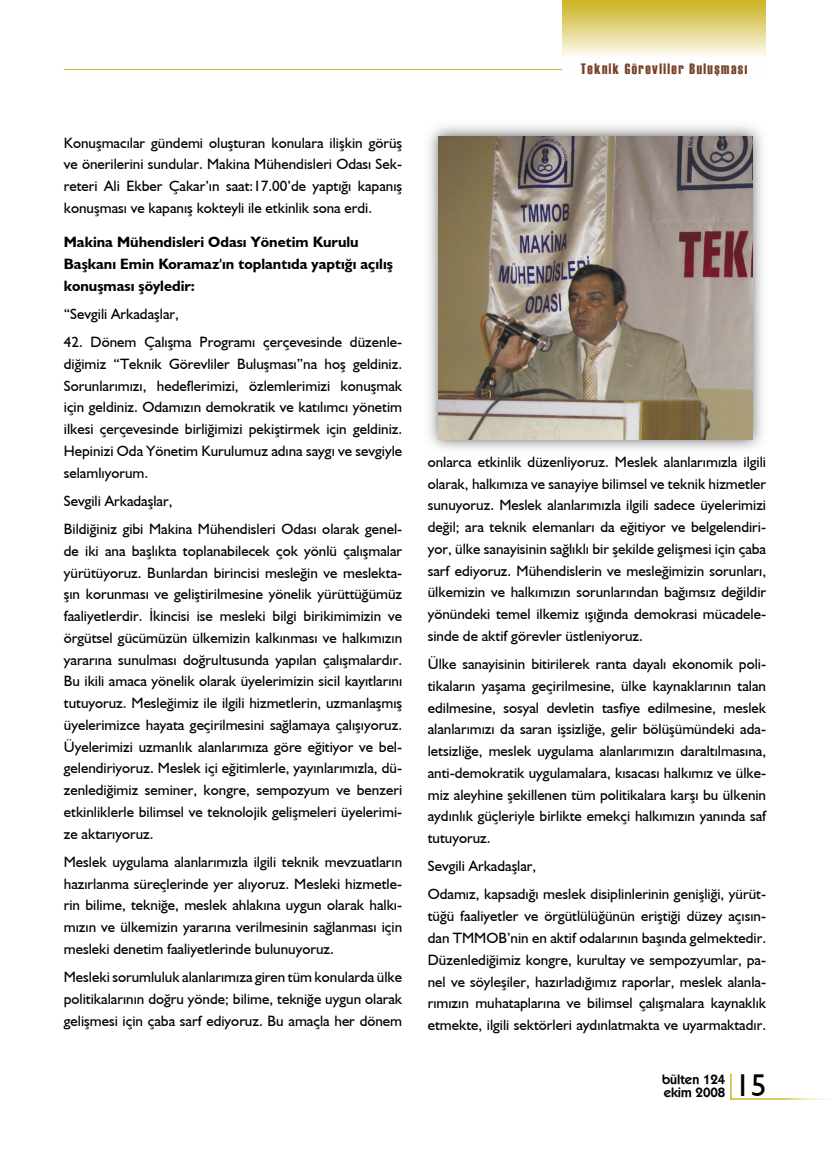
<style>
.page{position:relative;width:830px;height:1170px;background:#fff}
.page>*{position:absolute;margin:0;border:0;box-sizing:border-box;transform-origin:0 0}
.t1{font:31.5px "Humanist 521 BT";color:#000}
.t2{font:15px/21.8px "Humanist 521 BT";color:#000;text-align:justify}
.t3{font:700 15px/21.8px "Humanist 521 BT";color:#000}
.t4{font:15px "Haettenschweiler";letter-spacing:.1em;color:#774127}
.t5{font:600 13.5px/13.5px "Kabel IT Cby BT";color:#000}
</style>
<div class="page">
<hr style="left:64px;top:69px;width:619px;height:1px;background:#ccb627">
<hr style="left:729px;top:1073px;width:2px;height:26px;background:#ccb627">
<hr style="left:729px;top:1098px;width:100px;height:1px;background:#fff">
<svg style="left:562px;top:0;width:203px;height:70px"></svg>
<img style="left:428px;top:125px;width:334px;height:325px">
<img style="left:438px;top:136px;width:313px;height:303px">
<p class="t2" style="left:64px;top:131px;width:340px">Konuşmacılar gündemi oluşturan konulara ilişkin görüş ve önerilerini sundular. Makina Mühendisleri Odası Sek&shy;reteri Ali Ekber Çakar’ın saat:17.00’de yaptığı kapanış konuşması ve kapanış kokteyli ile etkinlik sona erdi.</p>
<p class="t3" style="left:64px;top:231px;width:330px">Makina Mühendisleri Odası Yönetim Kurulu<br>Başkanı Emin Koramaz'ın toplantıda yaptığı açılış konuşması şöyledir:</p>
<p class="t2" style="left:64px;top:303px;width:116px">“Sevgili Arkadaşlar,</p>
<p class="t2" style="left:64px;top:331px;width:340px">42. Dönem Çalışma Programı çerçevesinde düzenle&shy;diğimiz “Teknik Görevliler Buluşması”na hoş geldiniz.<br>Sorunlarımızı, hedeflerimizi, özlemlerimizi konuşmak için geldiniz. Odamızın demokratik ve katılımcı yönetim ilkesi çerçevesinde birliğimizi pekiştirmek için geldiniz.<br>Hepinizi Oda Yönetim Kurulumuz adına saygı ve sevgiyle selamlıyorum.</p>
<p class="t2" style="left:64px;top:486px;width:340px;line-height:28.2px">Sevgili Arkadaşlar,<br>Bildiğiniz gibi Makina Mühendisleri Odası olarak genel-</p>
<p class="t2" style="left:64px;top:539px;width:340px">de iki ana başlıkta toplanabilecek çok yönlü çalışmalar yürütüyoruz. Bunlardan birincisi mesleğin ve meslekta&shy;şın korunması ve geliştirilmesine yönelik yürüttüğümüz faaliyetlerdir. İkincisi ise mesleki bilgi birikimimizin ve örgütsel gücümüzün ülkemizin kalkınması ve halkımızın yararına sunulması doğrultusunda yapılan çalışmalardır.<br>Bu ikili amaca yönelik olarak üyelerimizin sicil kayıtlarını tutuyoruz. Mesleğimiz ile ilgili hizmetlerin, uzmanlaşmış üyelerimizce hayata geçirilmesini sağlamaya çalışıyoruz.<br>Üyelerimizi uzmanlık alanlarımıza göre eğitiyor ve bel&shy;gelendiriyoruz. Meslek içi eğitimlerle, yayınlarımızla, dü&shy;zenlediğimiz seminer, kongre, sempozyum ve benzeri etkinliklerle bilimsel ve teknolojik gelişmeleri üyelerimi&shy;ze aktarıyoruz.</p>
<p class="t2" style="left:64px;top:850px;width:340px">Meslek uygulama alanlarımızla ilgili teknik mevzuatların hazırlanma süreçlerinde yer alıyoruz. Mesleki hizmetle&shy;rin bilime, tekniğe, meslek ahlakına uygun olarak halkı&shy;mızın ve ülkemizin yararına verilmesinin sağlanması için mesleki denetim faaliyetlerinde bulunuyoruz.</p>
<p class="t2" style="left:64px;top:965px;width:340px">Mesleki sorumluluk alanlarımıza giren tüm konularda ülke politikalarının doğru yönde; bilime, tekniğe uygun olarak gelişmesi için çaba sarf ediyoruz. Bu amaçla her dönem</p>
<p class="t4" style="left:580px;top:58px;width:168px">Teknik Görevliler Buluşması</p>
<p class="t2" style="left:427px;top:450px;width:340px">onlarca etkinlik düzenliyoruz. Meslek alanlarımızla ilgili olarak, halkımıza ve sanayiye bilimsel ve teknik hizmetler sunuyoruz. Meslek alanlarımızla ilgili sadece üyelerimizi değil; ara teknik elemanları da eğitiyor ve belgelendiri&shy;yor, ülke sanayisinin sağlıklı bir şekilde gelişmesi için çaba sarf ediyoruz. Mühendislerin ve mesleğimizin sorunları, ülkemizin ve halkımızın sorunlarından bağımsız değildir yönündeki temel ilkemiz ışığında demokrasi mücadele&shy;sinde de aktif görevler üstleniyoruz.</p>
<p class="t2" style="left:427px;top:652px;width:340px">Ülke sanayisinin bitirilerek ranta dayalı ekonomik poli&shy;tikaların yaşama geçirilmesine, ülke kaynaklarının talan edilmesine, sosyal devletin tasfiye edilmesine, meslek alanlarımızı da saran işsizliğe, gelir bölüşümündeki ada&shy;letsizliğe, meslek uygulama alanlarımızın daraltılmasına, anti-demokratik uygulamalara, kısacası halkımız ve ülke&shy;miz aleyhine şekillenen tüm politikalara karşı bu ülkenin aydınlık güçleriyle birlikte emekçi halkımızın yanında saf tutuyoruz.</p>
<p class="t2" style="left:427px;top:851px;width:340px;line-height:28.2px">Sevgili Arkadaşlar,<br>Odamız, kapsadığı meslek disiplinlerinin genişliği, yürüt-</p>
<p class="t2" style="left:427px;top:904px;width:340px">tüğü faaliyetler ve örgütlülüğünün eriştiği düzey açısın&shy;dan TMMOB’nin en aktif odalarının başında gelmektedir.<br>Düzenlediğimiz kongre, kurultay ve sempozyumlar, pa&shy;nel ve söyleşiler, hazırladığımız raporlar, meslek alanla&shy;rımızın muhataplarına ve bilimsel çalışmalara kaynaklık etmekte, ilgili sektörleri aydınlatmakta ve uyarmaktadır.</p>
<p class="t5" style="left:661px;top:1071px;width:65px">bülten 124 ekim 2008</p>
<h1 class="t1" style="left:734px;top:1065px;width:33px">15</h1>
</div>
